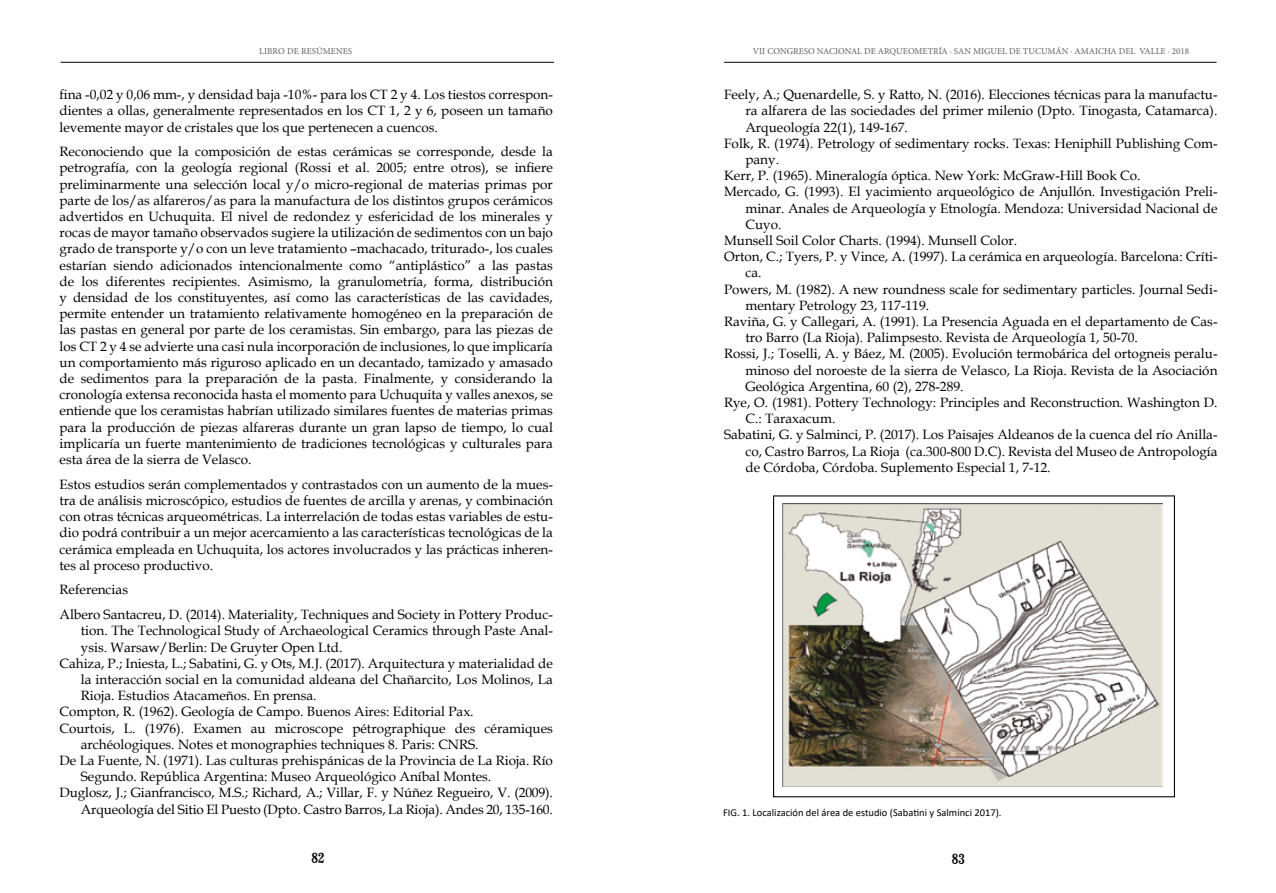
<style>
.page{position:relative;width:1276px;height:893px;background:#fff}
.page>*{position:absolute;margin:0;border:0;box-sizing:border-box;transform-origin:0 0}
.t1{font:condensed 15px "Clarendon BT";color:#000}
.t2{font:13.5px/16.2px "Book Antiqua";color:#000;text-align:justify}
.t3{font:10.5px "Calibri";color:#000}
.t4{font:9px "Minion Pro";color:#5f5e5e}
</style>
<div class="page">
<hr style="left:61px;top:62px;width:493px;height:1px;background:#000">
<hr style="left:724px;top:62px;width:492px;height:1px;background:#000">
<div style="left:773px;top:495px;width:402px;height:302px;border:1px solid #000"></div>
<img style="left:782px;top:504px;width:381px;height:282px">
<p class="t4" style="left:259px;top:45px;width:95px">LIBRO DE RESÚMENES</p>
<p class="t4" style="left:753px;top:45px;width:438px">VII CONGRESO NACIONAL DE ARQUEOMETRÍA · SAN MIGUEL DE TUCUMÁN · AMAICHA DEL VALLE · 2018</p>
<p class="t2" style="left:60px;top:86px;width:495px">fina -0,02 y 0,06 mm-, y densidad baja -10%- para los CT 2 y 4. Los tiestos correspon&shy;dientes a ollas, generalmente representados en los CT 1, 2 y 6, poseen un tamaño levemente mayor de cristales que los que pertenecen a cuencos.</p>
<p class="t2" style="left:60px;top:143px;width:495px">Reconociendo que la composición de estas cerámicas se corresponde, desde la petrografía, con la geología regional (Rossi et al. 2005; entre otros), se infiere preliminarmente una selección local y/o micro-regional de materias primas por parte de los/as alfareros/as para la manufactura de los distintos grupos cerámicos advertidos en Uchuquita. El nivel de redondez y esfericidad de los minerales y rocas de mayor tamaño observados sugiere la utilización de sedimentos con un bajo grado de transporte y/o con un leve tratamiento –machacado, triturado-, los cuales estarían siendo adicionados intencionalmente como “antiplástico” a las pastas de los diferentes recipientes. Asimismo, la granulometría, forma, distribución y densidad de los constituyentes, así como las características de las cavidades, permite entender un tratamiento relativamente homogéneo en la preparación de las pastas en general por parte de los ceramistas. Sin embargo, para las piezas de los CT 2 y 4 se advierte una casi nula incorporación de inclusiones, lo que implicaría un comportamiento más riguroso aplicado en un decantado, tamizado y amasado de sedimentos para la preparación de la pasta. Finalmente, y considerando la cronología extensa reconocida hasta el momento para Uchuquita y valles anexos, se entiende que los ceramistas habrían utilizado similares fuentes de materias primas para la producción de piezas alfareras durante un gran lapso de tiempo, lo cual implicaría un fuerte mantenimiento de tradiciones tecnológicas y culturales para esta área de la sierra de Velasco.</p>
<p class="t2" style="left:60px;top:476px;width:495px">Estos estudios serán complementados y contrastados con un aumento de la mues&shy;tra de análisis microscópico, estudios de fuentes de arcilla y arenas, y combinación con otras técnicas arqueométricas. La interrelación de todas estas variables de estu&shy;dio podrá contribuir a un mejor acercamiento a las características tecnológicas de la cerámica empleada en Uchuquita, los actores involucrados y las prácticas inheren&shy;tes al proceso productivo.</p>
<p class="t2" style="left:60px;top:577px;width:495px;line-height:24.8px">Referencias<br>Albero Santacreu, D. (2014). Materiality, Techniques and Society in Pottery Produc-</p>
<p class="t2" style="left:81px;top:622px;width:473px">tion. The Technological Study of Archaeological Ceramics through Paste Anal-</p>
<p class="t2" style="left:81px;top:639px;width:263px">ysis. Warsaw/Berlin: De Gruyter Open Ltd.</p>
<p class="t2" style="left:60px;top:655px;width:495px">Cahiza, P.; Iniesta, L.; Sabatini, G. y Ots, M.J. (2017). Arquitectura y materialidad de</p>
<p class="t2" style="left:81px;top:671px;width:473px">la interacción social en la comunidad aldeana del Chañarcito, Los Molinos, La</p>
<p class="t2" style="left:81px;top:687px;width:237px">Rioja. Estudios Atacameños. En prensa.</p>
<p class="t2" style="left:60px;top:703px;width:416px">Compton, R. (1962). Geología de Campo. Buenos Aires: Editorial Pax.</p>
<p class="t2" style="left:60px;top:720px;width:495px">Courtois, L. (1976). Examen au microscope pétrographique des céramiques</p>
<p class="t2" style="left:81px;top:736px;width:399px">archéologiques. Notes et monographies techniques 8. Paris: CNRS.</p>
<p class="t2" style="left:60px;top:752px;width:495px">De La Fuente, N. (1971). Las culturas prehispánicas de la Provincia de La Rioja. Río</p>
<p class="t2" style="left:81px;top:768px;width:412px">Segundo. República Argentina: Museo Arqueológico Aníbal Montes.</p>
<p class="t2" style="left:60px;top:784px;width:495px">Duglosz, J.; Gianfrancisco, M.S.; Richard, A.; Villar, F. y Núñez Regueiro, V. (2009).</p>
<p class="t2" style="left:81px;top:801px;width:473px">Arqueología del Sitio El Puesto (Dpto. Castro Barros, La Rioja). Andes 20, 135-160.</p>
<p class="t2" style="left:724px;top:86px;width:495px">Feely, A.; Quenardelle, S. y Ratto, N. (2016). Elecciones técnicas para la manufactu-</p>
<p class="t2" style="left:745px;top:102px;width:473px">ra alfarera de las sociedades del primer milenio (Dpto. Tinogasta, Catamarca).</p>
<p class="t2" style="left:745px;top:119px;width:164px">Arqueología 22(1), 149-167.</p>
<p class="t2" style="left:724px;top:135px;width:495px">Folk, R. (1974). Petrology of sedimentary rocks. Texas: Heniphill Publishing Com-</p>
<p class="t2" style="left:745px;top:151px;width:35px">pany.</p>
<p class="t2" style="left:724px;top:167px;width:418px">Kerr, P. (1965). Mineralogía óptica. New York: McGraw-Hill Book Co.</p>
<p class="t2" style="left:724px;top:183px;width:495px">Mercado, G. (1993). El yacimiento arqueológico de Anjullón. Investigación Preli-</p>
<p class="t2" style="left:745px;top:200px;width:473px">minar. Anales de Arqueología y Etnología. Mendoza: Universidad Nacional de</p>
<p class="t2" style="left:745px;top:216px;width:37px">Cuyo.</p>
<p class="t2" style="left:724px;top:232px;width:295px">Munsell Soil Color Charts. (1994). Munsell Color.</p>
<p class="t2" style="left:724px;top:248px;width:495px">Orton, C.; Tyers, P. y Vince, A. (1997). La cerámica en arqueología. Barcelona: Críti-</p>
<p class="t2" style="left:745px;top:264px;width:18px">ca.</p>
<p class="t2" style="left:724px;top:281px;width:495px">Powers, M. (1982). A new roundness scale for sedimentary particles. Journal Sedi-</p>
<p class="t2" style="left:745px;top:297px;width:185px">mentary Petrology 23, 117-119.</p>
<p class="t2" style="left:724px;top:313px;width:495px">Raviña, G. y Callegari, A. (1991). La Presencia Aguada en el departamento de Cas-</p>
<p class="t2" style="left:745px;top:329px;width:394px">tro Barro (La Rioja). Palimpsesto. Revista de Arqueología 1, 50-70.</p>
<p class="t2" style="left:724px;top:345px;width:495px">Rossi, J.; Toselli, A. y Báez, M. (2005). Evolución termobárica del ortogneis peralu-</p>
<p class="t2" style="left:745px;top:362px;width:473px">minoso del noroeste de la sierra de Velasco, La Rioja. Revista de la Asociación</p>
<p class="t2" style="left:745px;top:378px;width:220px">Geológica Argentina, 60 (2), 278-289.</p>
<p class="t2" style="left:724px;top:394px;width:495px">Rye, O. (1981). Pottery Technology: Principles and Reconstruction. Washington D.</p>
<p class="t2" style="left:745px;top:410px;width:91px">C.: Taraxacum.</p>
<p class="t2" style="left:724px;top:426px;width:495px">Sabatini, G. y Salminci, P. (2017). Los Paisajes Aldeanos de la cuenca del río Anilla-</p>
<p class="t2" style="left:745px;top:443px;width:473px">co, Castro Barros, La Rioja (ca.300-800 D.C). Revista del Museo de Antropología</p>
<p class="t2" style="left:745px;top:459px;width:307px">de Córdoba, Córdoba. Suplemento Especial 1, 7-12.</p>
<p class="t3" style="left:723px;top:805px;width:280px">FIG. 1. Localización del área de estudio (Sabatini y Salminci 2017).</p>
<p class="t1" style="left:311px;top:849px;width:15px">82</p>
<p class="t1" style="left:952px;top:849px;width:15px">83</p>
</div>
